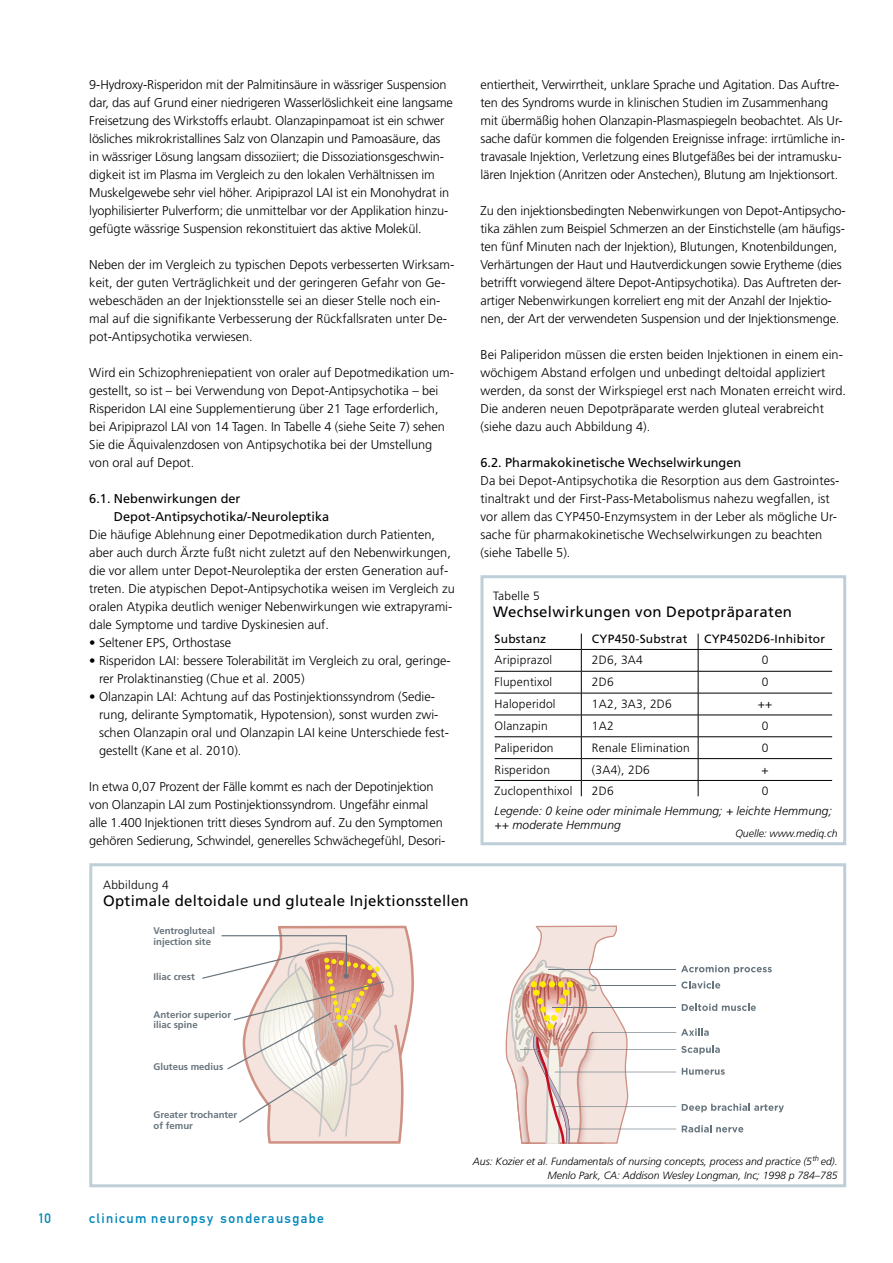
<style>
.page{position:relative;width:893px;height:1263px;background:#fff}
.page>*{position:absolute;margin:0;border:0;box-sizing:border-box;transform-origin:0 0}
.t1{font:15px "Frutiger LT Std";letter-spacing:.02em;color:#000}
.t2{font:13.5px "DIN Mittelschrift Std";letter-spacing:.1em;color:#0087bb}
.t3{font:300 12.75px/18px "Frutiger LT Std";color:#000}
.t4{font:12.75px/18px "Frutiger LT Std";color:#000}
.t5{font:300 12px "Frutiger LT Std";letter-spacing:.02em;color:#000}
.t6{font:italic 300 12px/13.5px "Frutiger LT Std";letter-spacing:.01em;color:#000}
.t7{font:12px "Frutiger LT Std";letter-spacing:.02em;color:#000}
.t8{font:italic 300 10.5px/13.5px "Frutiger LT Std";color:#000;text-align:right}
.t9{font:700 9.6px/10.8px "Frutiger LT";color:#69757d}
</style>
<div class="page">
<div style="left:480px;top:575px;width:366px;height:270px;border:3px solid #bfcfd7"></div>
<hr style="left:495px;top:649px;width:86px;height:1px;background:#000">
<hr style="left:581px;top:649px;width:117px;height:1px;background:#000">
<hr style="left:698px;top:649px;width:134px;height:1px;background:#000">
<hr style="left:495px;top:671px;width:86px;height:1px;background:#000">
<hr style="left:581px;top:671px;width:117px;height:1px;background:#000">
<hr style="left:698px;top:671px;width:134px;height:1px;background:#000">
<hr style="left:495px;top:693px;width:86px;height:1px;background:#000">
<hr style="left:581px;top:693px;width:117px;height:1px;background:#000">
<hr style="left:698px;top:693px;width:134px;height:1px;background:#000">
<hr style="left:495px;top:715px;width:86px;height:1px;background:#000">
<hr style="left:581px;top:715px;width:117px;height:1px;background:#000">
<hr style="left:698px;top:715px;width:134px;height:1px;background:#000">
<hr style="left:495px;top:736px;width:86px;height:1px;background:#000">
<hr style="left:581px;top:736px;width:117px;height:1px;background:#000">
<hr style="left:698px;top:736px;width:134px;height:1px;background:#000">
<hr style="left:495px;top:758px;width:86px;height:1px;background:#000">
<hr style="left:581px;top:758px;width:117px;height:1px;background:#000">
<hr style="left:698px;top:758px;width:134px;height:1px;background:#000">
<hr style="left:495px;top:780px;width:86px;height:1px;background:#000">
<hr style="left:581px;top:780px;width:117px;height:1px;background:#000">
<svg style="left:581px;top:634px;width:1px;height:162px"></svg>
<hr style="left:698px;top:780px;width:134px;height:1px;background:#000">
<svg style="left:698px;top:634px;width:1px;height:162px"></svg>
<div style="left:89px;top:863px;width:757px;height:324px;background:#fff;border:3px solid #bfcfd7"></div>
<svg style="left:681px;top:981px;width:39px;height:7px"></svg>
<svg style="left:681px;top:965px;width:91px;height:9px"></svg>
<svg style="left:681px;top:1046px;width:39px;height:8px"></svg>
<svg style="left:682px;top:1004px;width:74px;height:7px"></svg>
<svg style="left:681px;top:1028px;width:28px;height:8px"></svg>
<svg style="left:682px;top:1068px;width:43px;height:7px"></svg>
<svg style="left:682px;top:1104px;width:102px;height:8px"></svg>
<svg style="left:682px;top:1125px;width:61px;height:7px"></svg>
<svg style="left:505px;top:925px;width:124px;height:219px"></svg>
<hr style="left:549px;top:969px;width:127px;height:1px;background:#67757e">
<hr style="left:593px;top:985px;width:83px;height:1px;background:#67757e">
<hr style="left:553px;top:1007px;width:123px;height:1px;background:#67757e">
<hr style="left:568px;top:1129px;width:108px;height:1px;background:#67757e">
<hr style="left:553px;top:1106px;width:123px;height:1px;background:#67757e">
<hr style="left:555px;top:1072px;width:121px;height:1px;background:#67757e">
<hr style="left:520px;top:1049px;width:156px;height:1px;background:#67757e">
<hr style="left:592px;top:1032px;width:84px;height:1px;background:#67757e">
<img style="left:546px;top:1006px;width:30px;height:36px">
<svg style="left:202px;top:926px;width:212px;height:218px"></svg>
<p class="t3" style="left:89px;top:76px;width:365px">9-Hydroxy-Risperidon mit der Palmitinsäure in wässriger Suspension dar, das auf Grund einer niedrigeren Wasserlöslichkeit eine langsame Freisetzung des Wirkstoffs erlaubt. Olanzapinpamoat ist ein schwer lösliches mikrokristallines Salz von Olanzapin und Pamoasäure, das in wässriger Lösung langsam dissoziiert; die Dissoziationsgeschwin&shy;digkeit ist im Plasma im Vergleich zu den lokalen Verhältnissen im Muskelgewebe sehr viel höher. Aripiprazol LAI ist ein Monohydrat in lyophilisierter Pulverform; die unmittelbar vor der Applikation hinzu&shy;gefügte wässrige Suspension rekonstituiert das aktive Molekül.</p>
<p class="t3" style="left:89px;top:256px;width:367px">Neben der im Vergleich zu typischen Depots verbesserten Wirksam&shy;keit, der guten Verträglichkeit und der geringeren Gefahr von Ge&shy;webeschäden an der Injektionsstelle sei an dieser Stelle noch ein&shy;mal auf die signifikante Verbesserung der Rückfallsraten unter De&shy;pot-Antipsychotika verwiesen.</p>
<p class="t3" style="left:89px;top:364px;width:366px">Wird ein Schizophreniepatient von oraler auf Depotmedikation um&shy;gestellt, so ist – bei Verwendung von Depot-Antipsychotika – bei Risperidon LAI eine Supplementierung über 21 Tage erforderlich, bei Aripiprazol LAI von 14 Tagen. In Tabelle 4 (siehe Seite 7) sehen Sie die Äquivalenzdosen von Antipsychotika bei der Umstellung von oral auf Depot.</p>
<p class="t4" style="left:114px;top:490px;width:217px;text-indent:-25px">6.1. Nebenwirkungen der<br>Depot-Antipsychotika/-Neuroleptika</p>
<p class="t3" style="left:89px;top:526px;width:367px">Die häufige Ablehnung einer Depotmedikation durch Patienten, aber auch durch Ärzte fußt nicht zuletzt auf den Nebenwirkungen, die vor allem unter Depot-Neuroleptika der ersten Generation auf&shy;treten. Die atypischen Depot-Antipsychotika weisen im Vergleich zu oralen Atypika deutlich weniger Nebenwirkungen wie extrapyrami&shy;dale Symptome und tardive Dyskinesien auf.</p>
<p class="t3" style="left:89px;top:634px;width:143px">• Seltener EPS, Orthostase</p>
<p class="t3" style="left:99px;top:652px;width:353px;text-indent:-10px">• Risperidon LAI: bessere Tolerabilität im Vergleich zu oral, geringe&shy;rer Prolaktinanstieg (Chue et al. 2005)</p>
<p class="t3" style="left:99px;top:688px;width:351px;text-indent:-10px">• Olanzapin LAI: Achtung auf das Postinjektionssyndrom (Sedie&shy;rung, delirante Symptomatik, Hypotension), sonst wurden zwi&shy;schen Olanzapin oral und Olanzapin LAI keine Unterschiede fest&shy;gestellt (Kane et al. 2010).</p>
<p class="t3" style="left:89px;top:778px;width:358px">In etwa 0,07 Prozent der Fälle kommt es nach der Depotinjektion von Olanzapin LAI zum Postinjektionssyndrom. Ungefähr einmal alle 1.400 Injektionen tritt dieses Syndrom auf. Zu den Symptomen gehören Sedierung, Schwindel, generelles Schwächegefühl, Desori-</p>
<p class="t5" style="left:103px;top:878px;width:67px">Abbildung 4</p>
<p class="t1" style="left:103px;top:892px;width:367px">Optimale deltoidale und gluteale Injektionsstellen</p>
<p class="t9" style="left:154px;top:925px;width:63px">Ventrogluteal injection site</p>
<p class="t9" style="left:154px;top:971px;width:43px">Iliac crest</p>
<p class="t9" style="left:154px;top:1009px;width:79px">Anterior superior iliac spine</p>
<p class="t9" style="left:154px;top:1061px;width:71px">Gluteus medius</p>
<p class="t3" style="left:480px;top:76px;width:366px">entiertheit, Verwirrtheit, unklare Sprache und Agitation. Das Auftre&shy;ten des Syndroms wurde in klinischen Studien im Zusammenhang mit übermäßig hohen Olanzapin-Plasmaspiegeln beobachtet. Als Ur&shy;sache dafür kommen die folgenden Ereignisse infrage: irrtümliche in&shy;travasale Injektion, Verletzung eines Blutgefäßes bei der intramusku&shy;lären Injektion (Anritzen oder Anstechen), Blutung am Injektionsort.</p>
<p class="t3" style="left:480px;top:202px;width:367px">Zu den injektionsbedingten Nebenwirkungen von Depot-Antipsycho&shy;tika zählen zum Beispiel Schmerzen an der Einstichstelle (am häufigs&shy;ten fünf Minuten nach der Injektion), Blutungen, Knotenbildungen, Verhärtungen der Haut und Hautverdickungen sowie Erytheme (dies betrifft vorwiegend ältere Depot-Antipsychotika). Das Auftreten der&shy;artiger Nebenwirkungen korreliert eng mit der Anzahl der Injektio&shy;nen, der Art der verwendeten Suspension und der Injektionsmenge.</p>
<p class="t3" style="left:480px;top:346px;width:367px">Bei Paliperidon müssen die ersten beiden Injektionen in einem ein&shy;wöchigem Abstand erfolgen und unbedingt deltoidal appliziert werden, da sonst der Wirkspiegel erst nach Monaten erreicht wird.<br>Die anderen neuen Depotpräparate werden gluteal verabreicht (siehe dazu auch Abbildung 4).</p>
<p class="t4" style="left:480px;top:454px;width:262px">6.2. Pharmakokinetische Wechselwirkungen</p>
<p class="t3" style="left:480px;top:472px;width:359px">Da bei Depot-Antipsychotika die Resorption aus dem Gastrointes&shy;tinaltrakt und der First-Pass-Metabolismus nahezu wegfallen, ist vor allem das CYP450-Enzymsystem in der Leber als mögliche Ur&shy;sache für pharmakokinetische Wechselwirkungen zu beachten (siehe Tabelle 5).</p>
<p class="t5" style="left:493px;top:589px;width:48px">Tabelle 5</p>
<p class="t1" style="left:493px;top:602px;width:300px">Wechselwirkungen von Depotpräparaten</p>
<p class="t7" style="left:495px;top:631px;width:53px">Substanz</p>
<p class="t7" style="left:592px;top:631px;width:97px">CYP450-Substrat</p>
<p class="t7" style="left:704px;top:631px;width:123px">CYP4502D6-Inhibitor</p>
<p class="t5" style="left:495px;top:653px;width:59px">Aripiprazol</p>
<p class="t5" style="left:592px;top:653px;width:52px">2D6, 3A4</p>
<p class="t5" style="left:762px;top:653px;width:8px">0</p>
<p class="t5" style="left:495px;top:675px;width:59px">Flupentixol</p>
<p class="t5" style="left:592px;top:675px;width:23px">2D6</p>
<p class="t5" style="left:762px;top:675px;width:8px">0</p>
<p class="t5" style="left:495px;top:697px;width:63px">Haloperidol</p>
<p class="t5" style="left:592px;top:697px;width:81px">1A2, 3A3, 2D6</p>
<p class="t5" style="left:758px;top:697px;width:16px">++</p>
<p class="t5" style="left:495px;top:719px;width:55px">Olanzapin</p>
<p class="t5" style="left:592px;top:719px;width:23px">1A2</p>
<p class="t5" style="left:762px;top:719px;width:8px">0</p>
<p class="t5" style="left:495px;top:741px;width:61px">Paliperidon</p>
<p class="t5" style="left:592px;top:741px;width:99px">Renale Elimination</p>
<p class="t5" style="left:762px;top:741px;width:8px">0</p>
<p class="t5" style="left:495px;top:763px;width:57px">Risperidon</p>
<p class="t5" style="left:592px;top:763px;width:60px">(3A4), 2D6</p>
<p class="t5" style="left:761px;top:763px;width:9px">+</p>
<p class="t5" style="left:495px;top:784px;width:79px">Zuclopenthixol</p>
<p class="t5" style="left:592px;top:784px;width:23px">2D6</p>
<p class="t5" style="left:762px;top:784px;width:8px">0</p>
<p class="t6" style="left:495px;top:805px;width:339px">Legende: 0 keine oder minimale Hemmung; + leichte Hemmung; ++ moderate Hemmung</p>
<p class="t8" style="left:735px;top:826px;width:104px">Quelle: www.mediq.ch</p>
<p class="t9" style="left:154px;top:1109px;width:85px">Greater trochanter of femur</p>
<p class="t2" style="left:38px;top:1210px;width:14px">10</p>
<p class="t2" style="left:89px;top:1210px;width:236px">clinicum neuropsy sonderausgabe</p>
<p class="t8" style="left:473px;top:1155px;width:366px">Aus: Kozier et al. Fundamentals of nursing concepts, process and practice (5<sup>th</sup> ed).<br>Menlo Park, CA: Addison Wesley Longman, Inc; 1998 p 784–785</p>
</div>
